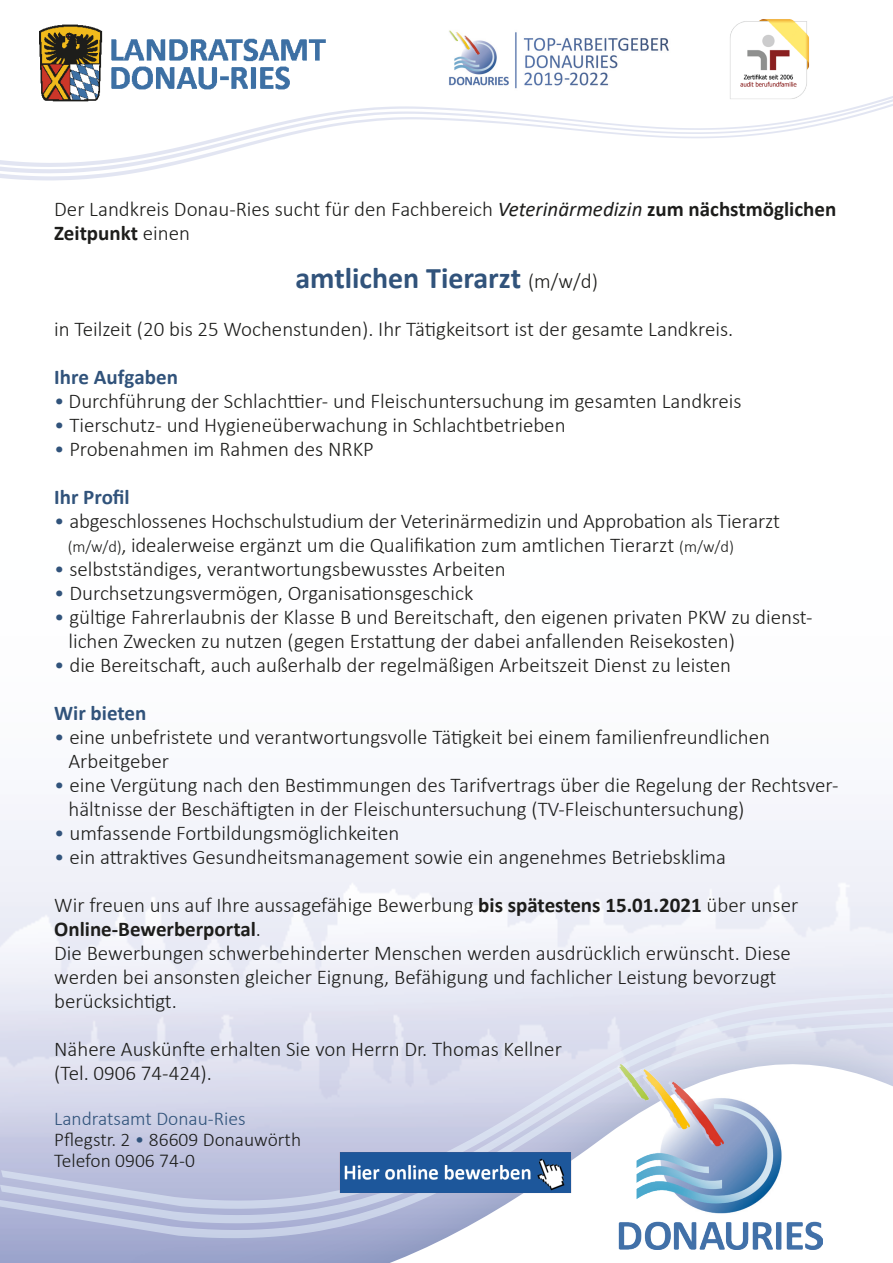
<style>
.page{position:relative;width:893px;height:1263px;background:#fff}
.page>*{position:absolute;margin:0;border:0;box-sizing:border-box;transform-origin:0 0}
.t1{font:700 30px "Calibri";color:#31537b}
.t2{font:300 21px/24px "Calibri";color:#1d1d1b}
.t3{font:700 21px "Calibri";color:#31537b}
.t4{font:700 21px "Calibri";color:#1d1d1b}
.t5{font:300 19.5px "Calibri";color:#1d1d1b}
.t6{font:300 19.5px "Calibri";color:#31537b}
.s1{font-weight:400;font-style:italic}
.s2{font-weight:700}
.s3{font-weight:300;font-size:21px;color:#1d1d1b}
.s4{color:#31537b}
.s5{font-size:16.5px}
.s6{font-weight:300}
</style>
<div class="page">
<img style="left:0;top:30px;width:893px;height:1233px">
<svg style="left:0;top:91px;width:893px;height:90px"></svg>
<svg style="left:141px;top:1238px;width:752px;height:25px"></svg>
<svg style="left:0;top:874px;width:893px;height:364px"></svg>
<svg style="left:1px;top:844px;width:892px;height:365px"></svg>
<img style="left:617px;top:1064px;width:205px;height:185px">
<img style="left:40px;top:24px;width:292px;height:78px">
<img style="left:428px;top:30px;width:258px;height:67px">
<img style="left:723px;top:19px;width:91px;height:86px">
<img style="left:330px;top:1142px;width:252px;height:57px">
<p class="t2" style="left:54px;top:196px;width:784px">Der Landkreis Donau-Ries sucht für den Fachbereich <span class="s1">Veterinärmedizin</span> <span class="s2">zum nächstmöglichen<br>Zeitpunkt</span> einen</p>
<p class="t1" style="left:295px;top:256px;width:304px">amtlichen Tierarzt <span class="s3">(m/w/d)</span></p>
<p class="t2" style="left:54px;top:316px;width:681px">in Teilzeit (20 bis 25 Wochenstunden). Ihr Tätigkeitsort ist der gesamte Landkreis.</p>
<p class="t3" style="left:54px;top:362px;width:125px">Ihre Aufgaben</p>
<p class="t2" style="left:54px;top:388px;width:689px"><span class="s4">•</span> Durchführung der Schlachttier- und Fleischuntersuchung im gesamten Landkreis</p>
<p class="t2" style="left:54px;top:412px;width:513px"><span class="s4">•</span> Tierschutz- und Hygieneüberwachung in Schlachtbetrieben</p>
<p class="t2" style="left:54px;top:436px;width:321px"><span class="s4">•</span> Probenahmen im Rahmen des NRKP</p>
<p class="t3" style="left:54px;top:482px;width:77px">Ihr Profil</p>
<p class="t2" style="left:54px;top:508px;width:727px"><span class="s4">•</span> abgeschlossenes Hochschulstudium der Veterinärmedizin und Approbation als Tierarzt</p>
<p class="t2" style="left:68px;top:532px;width:668px"><span class="s5">(m/w/d)</span>, idealerweise ergänzt um die Qualifikation zum amtlichen Tierarzt <span class="s5">(m/w/d)</span></p>
<p class="t2" style="left:54px;top:556px;width:453px"><span class="s4">•</span> selbstständiges, verantwortungsbewusstes Arbeiten</p>
<p class="t2" style="left:54px;top:580px;width:421px"><span class="s4">•</span> Durchsetzungsvermögen, Organisationsgeschick</p>
<p class="t2" style="left:54px;top:604px;width:760px"><span class="s4">•</span> gültige Fahrerlaubnis der Klasse B und Bereitschaft, den eigenen privaten PKW zu dienst-</p>
<p class="t2" style="left:68px;top:628px;width:668px">lichen Zwecken zu nutzen (gegen Erstattung der dabei anfallenden Reisekosten)</p>
<p class="t2" style="left:54px;top:652px;width:678px"><span class="s4">•</span> die Bereitschaft, auch außerhalb der regelmäßigen Arbeitszeit Dienst zu leisten</p>
<p class="t3" style="left:54px;top:698px;width:94px">Wir bieten</p>
<p class="t2" style="left:54px;top:724px;width:717px"><span class="s4">•</span> eine unbefristete und verantwortungsvolle Tätigkeit bei einem familienfreundlichen</p>
<p class="t2" style="left:68px;top:748px;width:102px">Arbeitgeber</p>
<p class="t2" style="left:54px;top:772px;width:786px"><span class="s4">•</span> eine Vergütung nach den Bestimmungen des Tarifvertrags über die Regelung der Rechtsver-</p>
<p class="t2" style="left:68px;top:796px;width:678px">hältnisse der Beschäftigten in der Fleischuntersuchung (TV-Fleischuntersuchung)</p>
<p class="t2" style="left:54px;top:820px;width:347px"><span class="s4">•</span> umfassende Fortbildungsmöglichkeiten</p>
<p class="t2" style="left:54px;top:844px;width:673px"><span class="s4">•</span> ein attraktives Gesundheitsmanagement sowie ein angenehmes Betriebsklima</p>
<p class="t2" style="left:54px;top:892px;width:746px">Wir freuen uns auf Ihre aussagefähige Bewerbung <span class="s2">bis spätestens 15.01.2021</span> über unser</p>
<p class="t4" style="left:54px;top:914px;width:208px">Online-Bewerberportal<span class="s6">.</span></p>
<p class="t2" style="left:54px;top:940px;width:738px">Die Bewerbungen schwerbehinderter Menschen werden ausdrücklich erwünscht. Diese</p>
<p class="t2" style="left:54px;top:964px;width:724px">werden bei ansonsten gleicher Eignung, Befähigung und fachlicher Leistung bevorzugt</p>
<p class="t2" style="left:54px;top:988px;width:124px">berücksichtigt.</p>
<p class="t2" style="left:54px;top:1036px;width:509px">Nähere Auskünfte erhalten Sie von Herrn Dr. Thomas Kellner</p>
<p class="t2" style="left:54px;top:1060px;width:159px">(Tel. 0906 74-424).</p>
<p class="t6" style="left:54px;top:1106px;width:193px">Landratsamt Donau-Ries</p>
<p class="t5" style="left:54px;top:1127px;width:248px">Pflegstr. 2 <span class="s4">•</span> 86609 Donauwörth</p>
<p class="t5" style="left:54px;top:1148px;width:142px">Telefon 0906 74-0</p>
</div>
